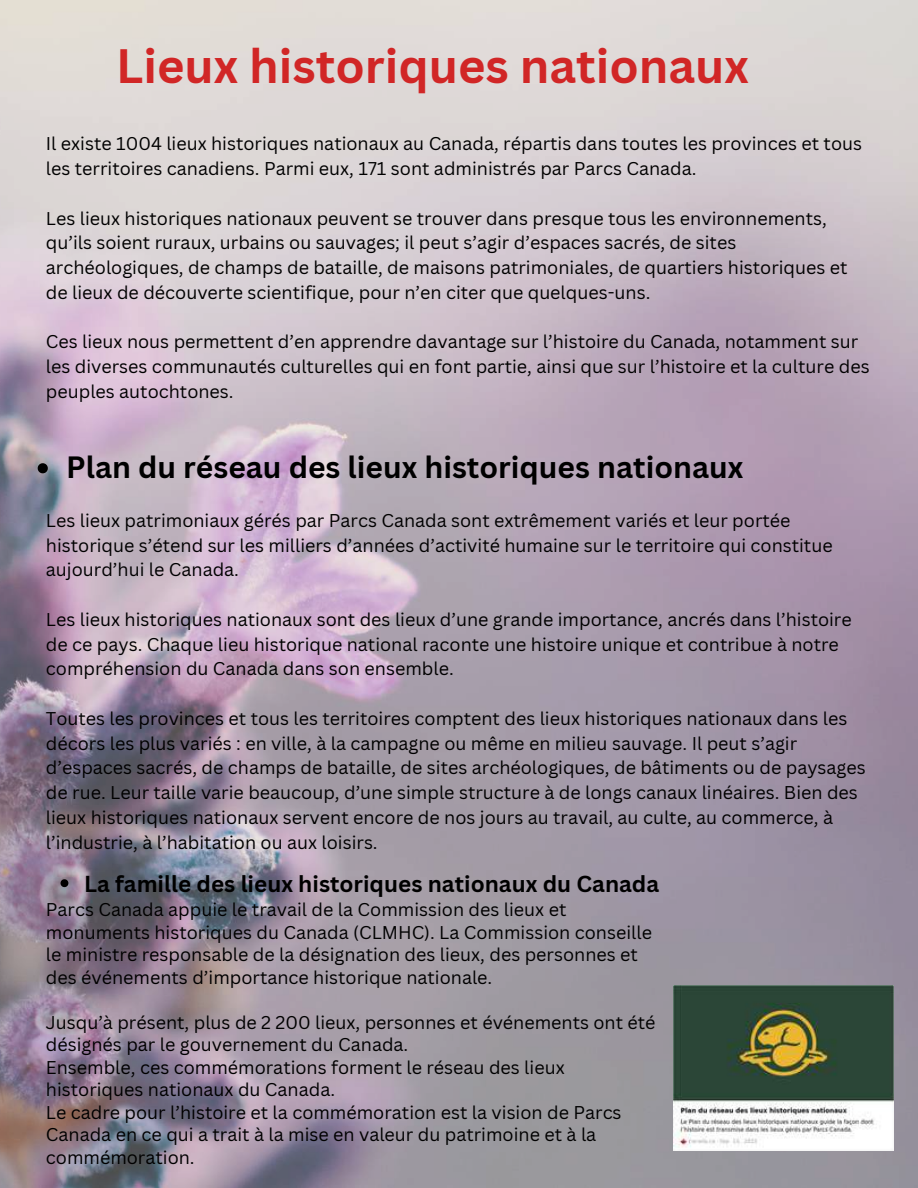
<style>
.page{position:relative;width:918px;height:1188px;background:#fff}
.page>*{position:absolute;margin:0;border:0;box-sizing:border-box;transform-origin:0 0}
.t1{font:700 47.1px "Canva Sans";color:#d12626}
.t2{font:700 30px "Canva Sans";color:#000}
.t3{font:700 22.5px "Canva Sans";color:#000}
.t4{font:18px/24.8px "Canva Sans";color:#000}
</style>
<div class="page">
<img style="left:0;top:0;width:918px;height:1188px">
<svg style="left:38px;top:463px;width:10px;height:10px"></svg>
<svg style="left:61px;top:879px;width:7px;height:8px"></svg>
<img style="left:674px;top:985px;width:220px;height:166px">
<h1 class="t1" style="left:116px;top:33px;width:634px">Lieux historiques nationaux</h1>
<p class="t4" style="left:46px;top:131px;width:818px">Il existe 1004 lieux historiques nationaux au Canada, répartis dans toutes les provinces et tous les territoires canadiens. Parmi eux, 171 sont administrés par Parcs Canada.</p>
<p class="t4" style="left:46px;top:205px;width:803px">Les lieux historiques nationaux peuvent se trouver dans presque tous les environnements, qu’ils soient ruraux, urbains ou sauvages; il peut s’agir d’espaces sacrés, de sites archéologiques, de champs de bataille, de maisons patrimoniales, de quartiers historiques et de lieux de découverte scientifique, pour n’en citer que quelques-uns.</p>
<p class="t4" style="left:46px;top:329px;width:825px">Ces lieux nous permettent d’en apprendre davantage sur l’histoire du Canada, notamment sur les diverses communautés culturelles qui en font partie, ainsi que sur l’histoire et la culture des peuples autochtones.</p>
<h2 class="t2" style="left:66px;top:446px;width:679px">Plan du réseau des lieux historiques nationaux</h2>
<p class="t4" style="left:46px;top:507px;width:788px">Les lieux patrimoniaux gérés par Parcs Canada sont extrêmement variés et leur portée historique s’étend sur les milliers d’années d’activité humaine sur le territoire qui constitue aujourd’hui le Canada.</p>
<p class="t4" style="left:46px;top:606px;width:807px">Les lieux historiques nationaux sont des lieux d’une grande importance, ancrés dans l’histoire de ce pays. Chaque lieu historique national raconte une histoire unique et contribue à notre compréhension du Canada dans son ensemble.</p>
<p class="t4" style="left:46px;top:705px;width:821px">Toutes les provinces et tous les territoires comptent des lieux historiques nationaux dans les décors les plus variés : en ville, à la campagne ou même en milieu sauvage. Il peut s’agir d’espaces sacrés, de champs de bataille, de sites archéologiques, de bâtiments ou de paysages de rue. Leur taille varie beaucoup, d’une simple structure à de longs canaux linéaires. Bien des lieux historiques nationaux servent encore de nos jours au travail, au culte, au commerce, à l’industrie, à l’habitation ou aux loisirs.</p>
<p class="t3" style="left:84px;top:868px;width:577px">La famille des lieux historiques nationaux du Canada</p>
<p class="t4" style="left:46px;top:898px;width:608px;line-height:22.5px">Parcs Canada appuie le travail de la Commission des lieux et monuments historiques du Canada (CLMHC). La Commission conseille le ministre responsable de la désignation des lieux, des personnes et des événements d’importance historique nationale.</p>
<p class="t4" style="left:46px;top:1011px;width:611px;line-height:22.5px">Jusqu’à présent, plus de 2 200 lieux, personnes et événements ont été désignés par le gouvernement du Canada.<br>Ensemble, ces commémorations forment le réseau des lieux historiques nationaux du Canada.<br>Le cadre pour l’histoire et la commémoration est la vision de Parcs Canada en ce qui a trait à la mise en valeur du patrimoine et à la commémoration.</p>
</div>
